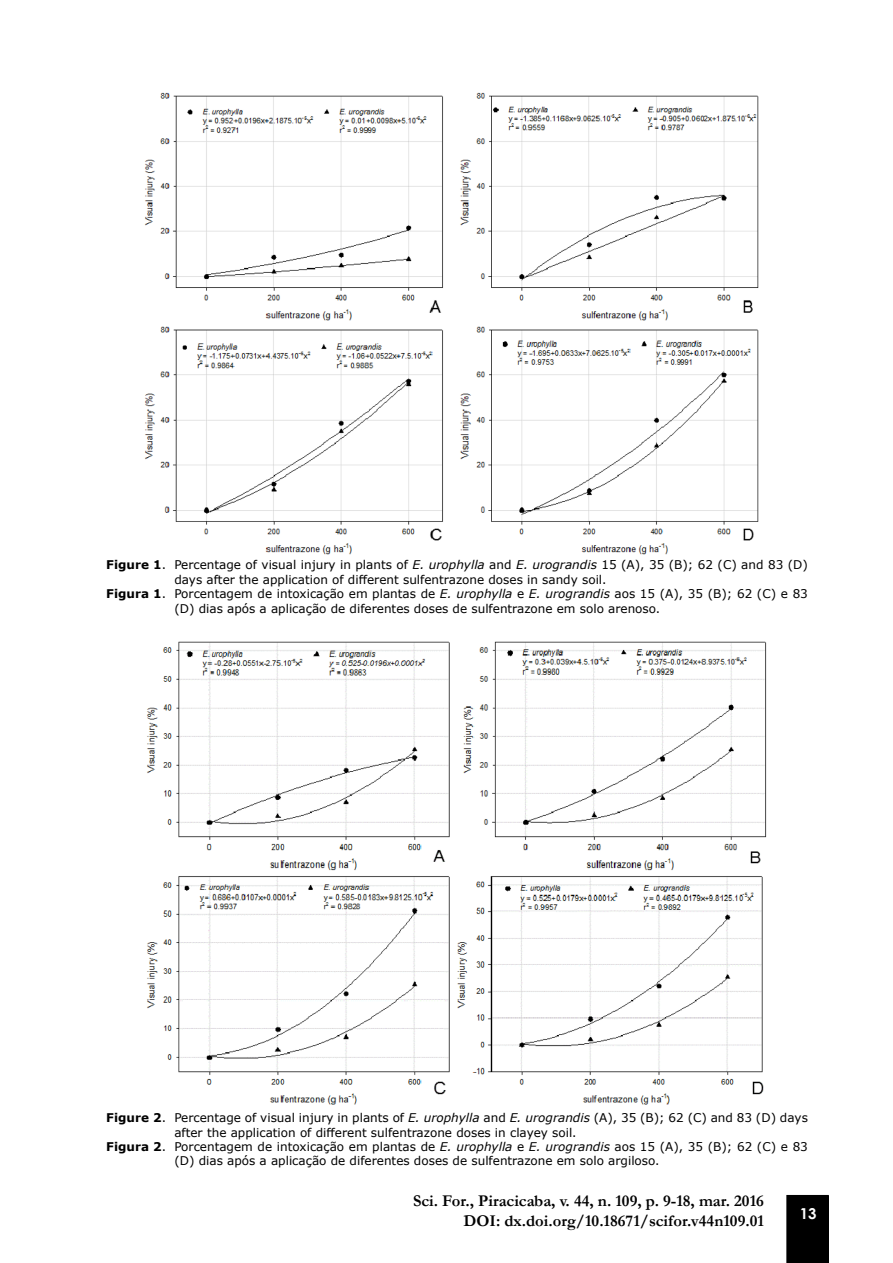
<style>
.page{position:relative;width:893px;height:1263px;background:#fff}
.page>*{position:absolute;margin:0;border:0;box-sizing:border-box;transform-origin:0 0}
.t1{font:700 16.5px/19.8px "Garamond";color:#000;text-align:right}
.t2{font:700 15px "Century Gothic";color:#fff}
.t3{font:12px "Verdana";color:#000}
.s1{font-weight:700}
.s2{font-style:italic}
</style>
<div class="page">
<div style="left:786px;top:1195px;width:43px;height:68px;background:#000"></div>
<img style="left:144px;top:92px;width:615px;height:463px">
<img style="left:146px;top:641px;width:621px;height:464px">
<p class="t3" style="left:106px;top:557px;width:703px"><span class="s1">Figure 1</span>. Percentage of visual injury in plants of <span class="s2">E. urophylla</span> and <span class="s2">E. urograndis</span> 15 (A), 35 (B); 62 (C) and 83 (D)</p>
<p class="t3" style="left:174px;top:571px;width:434px">days after the application of different sulfentrazone doses in sandy soil.</p>
<p class="t3" style="left:106px;top:585px;width:703px"><span class="s1">Figura 1</span>. Porcentagem de intoxicação em plantas de <span class="s2">E. urophylla</span> e <span class="s2">E. urograndis</span> aos 15 (A), 35 (B); 62 (C) e 83</p>
<p class="t3" style="left:174px;top:600px;width:487px">(D) dias após a aplicação de diferentes doses de sulfentrazone em solo arenoso.</p>
<p class="t3" style="left:106px;top:1109px;width:703px"><span class="s1">Figure 2</span>. Percentage of visual injury in plants of <span class="s2">E. urophylla</span> and <span class="s2">E. urograndis</span> (A), 35 (B); 62 (C) and 83 (D) days</p>
<p class="t3" style="left:174px;top:1124px;width:404px">after the application of different sulfentrazone doses in clayey soil.</p>
<p class="t3" style="left:106px;top:1138px;width:703px"><span class="s1">Figura 2</span>. Porcentagem de intoxicação em plantas de <span class="s2">E. urophylla</span> e <span class="s2">E. urograndis</span> aos 15 (A), 35 (B); 62 (C) e 83</p>
<p class="t3" style="left:174px;top:1153px;width:487px">(D) dias após a aplicação de diferentes doses de sulfentrazone em solo argiloso.</p>
<h1 class="t1" style="left:413px;top:1191px;width:352px">Sci. For., Piracicaba, v. 44, n. 109, p. 9-18, mar. 2016<br>DOI: dx.doi.org/10.18671/scifor.v44n109.01</h1>
<p class="t2" style="left:800px;top:1202px;width:18px">13</p>
</div>
